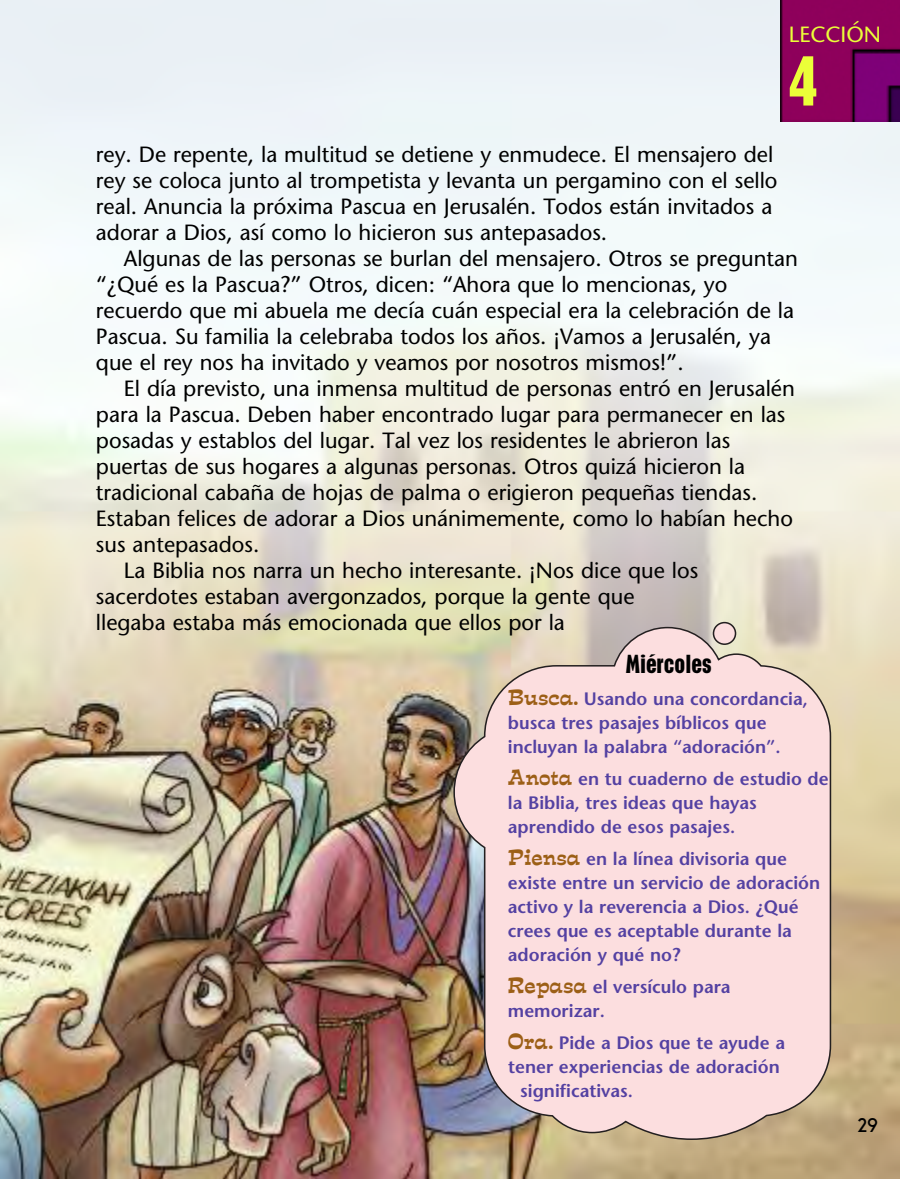
<style>
.page{position:relative;width:900px;height:1179px;background:#fff}
.page>*{position:absolute;margin:0;border:0;box-sizing:border-box;transform-origin:0 0}
.t1{font:700 condensed 64px "Placard";color:#ebff38}
.t2{font:700 condensed 24px "Placard";color:#000}
.t3{font:22px/26px "Stone Sans";color:#000}
.t4{font:22px "Stone Sans";color:#ebff38}
.t5{font:700 20px "New Garden";color:#000}
.t6{font:600 18px/24px "Stone Sans";color:#5441a2}
.s1{font-family:"Estro Font";font-weight:400;font-size:20px;color:#9c5f16}
</style>
<div class="page">
<img style="left:0;top:0;width:900px;height:1179px">
<img style="left:780px;top:0;width:120px;height:122px">
<svg style="left:453px;top:626px;width:379px;height:515px;background:#edd2d0"></svg>
<div style="left:713px;top:623px;width:23px;height:21px;background:#fcdedf;border-radius:50%"></div>
<div style="left:713px;top:622px;width:23px;height:23px;border:2px solid #231f20;border-radius:50%"></div>
<p class="t4" style="left:789px;top:25px;width:94px">LECCIÓN</p>
<h1 class="t1" style="left:789px;top:57px;width:30px">4</h1>
<p class="t3" style="left:96px;top:144px;width:683px">rey. De repente, la multitud se detiene y enmudece. El mensajero del rey se coloca junto al trompetista y levanta un pergamino con el sello real. Anuncia la próxima Pascua en Jerusalén. Todos están invitados a adorar a Dios, así como lo hicieron sus antepasados.</p>
<p class="t3" style="left:96px;top:248px;width:704px;text-indent:28px">Algunas de las personas se burlan del mensajero. Otros se preguntan “¿Qué es la Pascua?” Otros, dicen: “Ahora que lo mencionas, yo recuerdo que mi abuela me decía cuán especial era la celebración de la Pascua. Su familia la celebraba todos los años. ¡Vamos a Jerusalén, ya que el rey nos ha invitado y veamos por nosotros mismos!”.</p>
<p class="t3" style="left:124px;top:378px;width:672px">El día previsto, una inmensa multitud de personas entró en Jerusalén</p>
<p class="t3" style="left:96px;top:404px;width:691px">para la Pascua. Deben haber encontrado lugar para permanecer en las</p>
<p class="t3" style="left:96px;top:430px;width:636px">posadas y establos del lugar. Tal vez los residentes le abrieron las</p>
<p class="t3" style="left:96px;top:456px;width:651px">puertas de sus hogares a algunas personas. Otros quizá hicieron la</p>
<p class="t3" style="left:96px;top:482px;width:663px">tradicional cabaña de hojas de palma o erigieron pequeñas tiendas.</p>
<p class="t3" style="left:96px;top:508px;width:699px">Estaban felices de adorar a Dios unánimemente, como lo habían hecho</p>
<p class="t3" style="left:96px;top:534px;width:165px">sus antepasados.</p>
<p class="t3" style="left:124px;top:560px;width:576px">La Biblia nos narra un hecho interesante. ¡Nos dice que los</p>
<p class="t3" style="left:96px;top:586px;width:540px">sacerdotes estaban avergonzados, porque la gente que</p>
<p class="t3" style="left:96px;top:612px;width:470px">llegaba estaba más emocionada que ellos por la</p>
<p class="t2" style="left:626px;top:655px;width:87px">Miércoles</p>
<p class="t6" style="left:508px;top:688px;width:302px"><span class="s1">Busca.</span> Usando una concordancia, busca tres pasajes bíblicos que incluyan la palabra “adoración”.</p>
<p class="t6" style="left:508px;top:768px;width:322px"><span class="s1">Anota</span> en tu cuaderno de estudio de la Biblia, tres ideas que hayas aprendido de esos pasajes.</p>
<p class="t6" style="left:508px;top:848px;width:314px"><span class="s1">Piensa</span> en la línea divisoria que existe entre un servicio de adoración activo y la reverencia a Dios. ¿Qué crees que es aceptable durante la adoración y qué no?</p>
<p class="t6" style="left:508px;top:976px;width:224px"><span class="s1">Repasa</span> el versículo para memorizar.</p>
<p class="t6" style="left:508px;top:1032px;width:279px"><span class="s1">Ora.</span> Pide a Dios que te ayude a</p>
<p class="t6" style="left:508px;top:1056px;width:273px">tener experiencias de adoración</p>
<p class="t6" style="left:520px;top:1080px;width:114px">significativas.</p>
<p class="t5" style="left:857px;top:1113px;width:22px">29</p>
</div>
